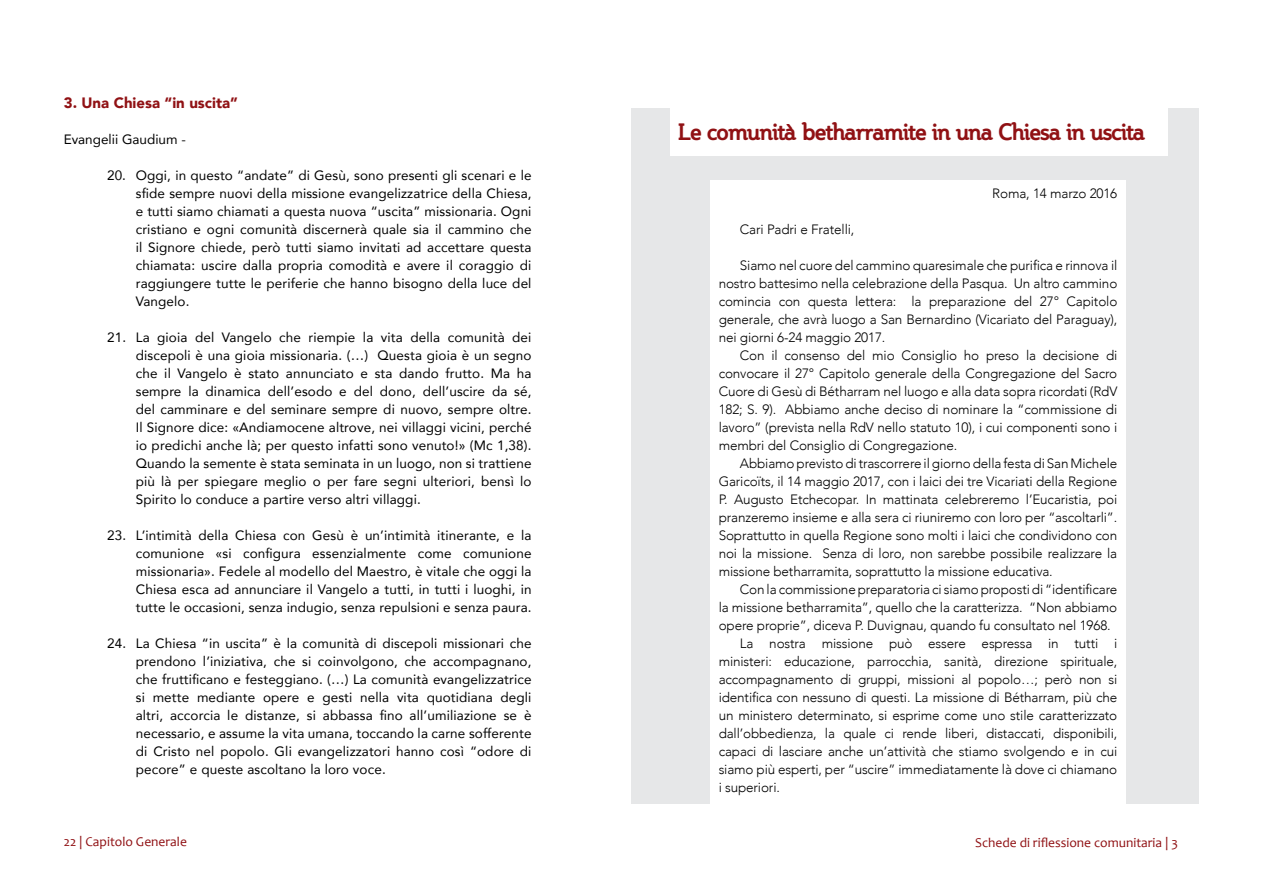
<style>
.page{position:relative;width:1263px;height:893px;background:#fff}
.page>*{position:absolute;margin:0;border:0;box-sizing:border-box;transform-origin:0 0}
.t1{font:700 22.5px "Steinem";letter-spacing:-.01em;color:#901114}
.t2{font:900 15px "Avenir";color:#901114}
.t3{font:300 13.5px/18px "Avenir";letter-spacing:-.01em;color:#000;text-align:justify}
.t4{font:13.5px/18px "Avenir";letter-spacing:.01em;color:#000;text-align:justify}
.t5{font:13.5px "Candara";color:#901114}
</style>
<div class="page">
<div style="left:631px;top:108px;width:568px;height:696px;background:#e6e7e8"></div>
<div style="left:710px;top:180px;width:416px;height:630px;background:#fff"></div>
<div style="left:670px;top:108px;width:497px;height:48px;background:#fff"></div>
<p class="t2" style="left:64px;top:90px;width:176px">3. Una Chiesa “in uscita”</p>
<p class="t4" style="left:64px;top:130px;width:124px">Evangelii Gaudium -</p>
<p class="t4" style="left:136px;top:166px;width:397px;text-indent:-28px">20. Oggi, in questo “andate” di Gesù, sono presenti gli scenari e le sfide sempre nuovi della missione evangelizzatrice della Chiesa, e tutti siamo chiamati a questa nuova “uscita” missionaria. Ogni cristiano e ogni comunità discernerà quale sia il cammino che il Signore chiede, però tutti siamo invitati ad accettare questa chiamata: uscire dalla propria comodità e avere il coraggio di raggiungere tutte le periferie che hanno bisogno della luce del Vangelo.</p>
<p class="t4" style="left:136px;top:328px;width:397px;text-indent:-28px">21. La gioia del Vangelo che riempie la vita della comunità dei discepoli è una gioia missionaria. (…) Questa gioia è un segno che il Vangelo è stato annunciato e sta dando frutto. Ma ha sempre la dinamica dell’esodo e del dono, dell’uscire da sé, del camminare e del seminare sempre di nuovo, sempre oltre.<br>Il Signore dice: «Andiamocene altrove, nei villaggi vicini, perché io predichi anche là; per questo infatti sono venuto!» (Mc 1,38).<br>Quando la semente è stata seminata in un luogo, non si trattiene più là per spiegare meglio o per fare segni ulteriori, bensì lo Spirito lo conduce a partire verso altri villaggi.</p>
<p class="t4" style="left:136px;top:526px;width:397px;text-indent:-28px">23. L’intimità della Chiesa con Gesù è un’intimità itinerante, e la comunione «si configura essenzialmente come comunione missionaria». Fedele al modello del Maestro, è vitale che oggi la Chiesa esca ad annunciare il Vangelo a tutti, in tutti i luoghi, in tutte le occasioni, senza indugio, senza repulsioni e senza paura.</p>
<p class="t4" style="left:136px;top:634px;width:397px;text-indent:-28px">24. La Chiesa “in uscita” è la comunità di discepoli missionari che prendono l’iniziativa, che si coinvolgono, che accompagnano, che fruttificano e festeggiano. (…) La comunità evangelizzatrice si mette mediante opere e gesti nella vita quotidiana degli altri, accorcia le distanze, si abbassa fino all’umiliazione se è necessario, e assume la vita umana, toccando la carne sofferente di Cristo nel popolo. Gli evangelizzatori hanno così “odore di pecore” e queste ascoltano la loro voce.</p>
<h1 class="t1" style="left:678px;top:119px;width:468px">Le comunità betharramite in una Chiesa in uscita</h1>
<p class="t3" style="left:992px;top:184px;width:127px">Roma, 14 marzo 2016</p>
<p class="t3" style="left:740px;top:220px;width:116px">Cari Padri e Fratelli,</p>
<p class="t3" style="left:719px;top:256px;width:400px;text-indent:21px">Siamo nel cuore del cammino quaresimale che purifica e rinnova il nostro battesimo nella celebrazione della Pasqua. Un altro cammino comincia con questa lettera: la preparazione del 27° Capitolo generale, che avrà luogo a San Bernardino (Vicariato del Paraguay), nei giorni 6-24 maggio 2017.</p>
<p class="t3" style="left:719px;top:346px;width:400px;text-indent:21px">Con il consenso del mio Consiglio ho preso la decisione di convocare il 27° Capitolo generale della Congregazione del Sacro Cuore di Gesù di Bétharram nel luogo e alla data sopra ricordati (RdV 182; S. 9). Abbiamo anche deciso di nominare la “commissione di lavoro” (prevista nella RdV nello statuto 10), i cui componenti sono i membri del Consiglio di Congregazione.</p>
<p class="t3" style="left:719px;top:454px;width:400px;text-indent:21px">Abbiamo previsto di trascorrere il giorno della festa di San Michele Garicoïts, il 14 maggio 2017, con i laici dei tre Vicariati della Regione P. Augusto Etchecopar. In mattinata celebreremo l’Eucaristia, poi pranzeremo insieme e alla sera ci riuniremo con loro per “ascoltarli”.<br>Soprattutto in quella Regione sono molti i laici che condividono con noi la missione. Senza di loro, non sarebbe possibile realizzare la missione betharramita, soprattutto la missione educativa.</p>
<p class="t3" style="left:740px;top:580px;width:379px">Con la commissione preparatoria ci siamo proposti di “identificare</p>
<p class="t3" style="left:719px;top:598px;width:400px">la missione betharramita”, quello che la caratterizza. “Non abbiamo</p>
<p class="t3" style="left:719px;top:616px;width:394px">opere proprie”, diceva P. Duvignau, quando fu consultato nel 1968.</p>
<p class="t3" style="left:740px;top:634px;width:379px">La nostra missione può essere espressa in tutti i</p>
<p class="t3" style="left:719px;top:652px;width:400px">ministeri: educazione, parrocchia, sanità, direzione spirituale,</p>
<p class="t3" style="left:719px;top:670px;width:400px">accompagnamento di gruppi, missioni al popolo…; però non si</p>
<p class="t3" style="left:719px;top:688px;width:400px">identifica con nessuno di questi. La missione di Bétharram, più che</p>
<p class="t3" style="left:719px;top:706px;width:400px">un ministero determinato, si esprime come uno stile caratterizzato</p>
<p class="t3" style="left:719px;top:724px;width:400px">dall’obbedienza, la quale ci rende liberi, distaccati, disponibili,</p>
<p class="t3" style="left:719px;top:742px;width:400px">capaci di lasciare anche un’attività che stiamo svolgendo e in cui</p>
<p class="t3" style="left:719px;top:760px;width:400px">siamo più esperti, per “uscire” immediatamente là dove ci chiamano</p>
<p class="t3" style="left:719px;top:778px;width:63px">i superiori.</p>
<p class="t5" style="left:64px;top:833px;width:125px">22 | Capitolo Generale</p>
<p class="t5" style="left:975px;top:834px;width:204px">Schede di riflessione comunitaria | 3</p>
</div>
